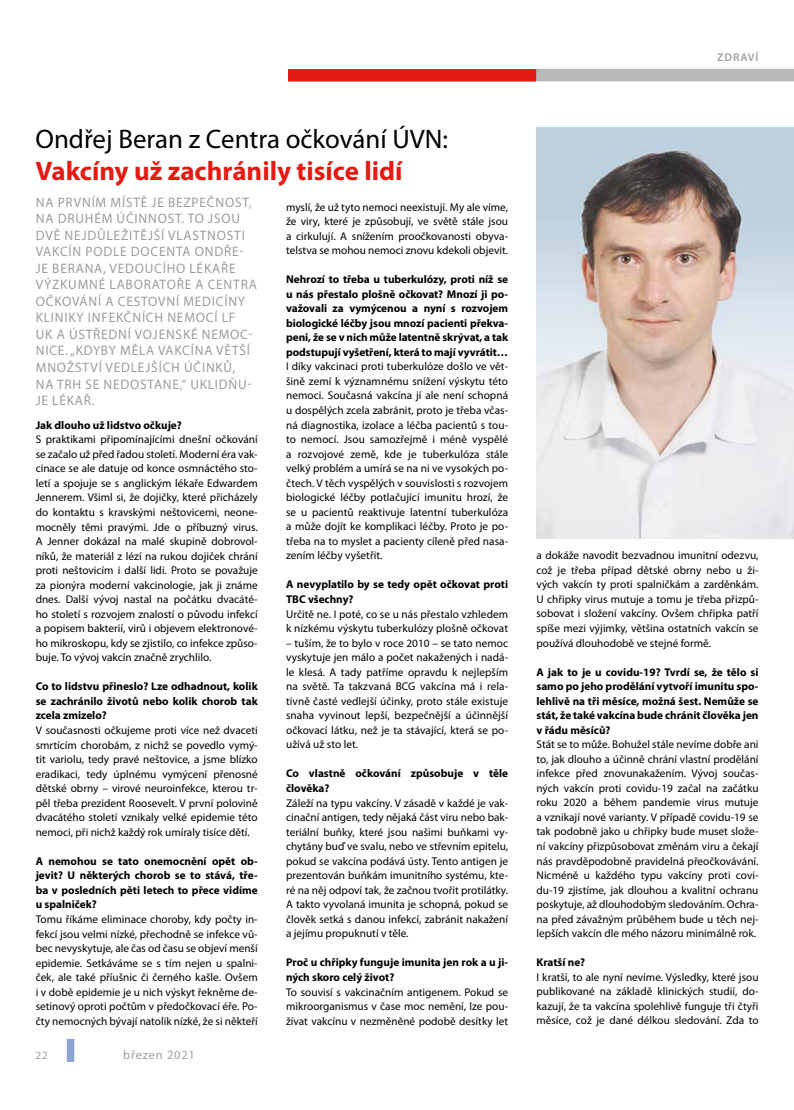
<style>
.page{position:relative;width:794px;height:1110px;background:#fff}
.page>*{position:absolute;margin:0;border:0;box-sizing:border-box;transform-origin:0 0}
.t1{font:26.88px "Myriad Pro";color:#000}
.t2{font:700 26.88px "Myriad Pro";color:#e41b13}
.t3{font:13.75px/16.5px "Myriad Pro";letter-spacing:.06em;color:#9d9d9c}
.t4{font:12.5px "Myriad Pro";letter-spacing:.06em;color:#a1a1a1}
.t5{font:11.25px/14.5px "Myriad Pro";color:#000;text-align:justify}
.t6{font:700 11.25px/14.5px "Myriad Pro";color:#000;text-align:justify}
.t7{font:600 11.25px "Myriad Pro";letter-spacing:.08em;color:#a1a1a1}
.t8{font:11.25px "Myriad Pro";color:#a1a1a1}
</style>
<div class="page">
<div style="left:67px;top:1038px;width:7px;height:23px;background:#8aa4d4"></div>
<div style="left:535px;top:69px;width:259px;height:12px;background:#b9b8b8"></div>
<div style="left:288px;top:69px;width:248px;height:12px;background:#e41b13"></div>
<img style="left:536px;top:128px;width:258px;height:410px">
<h1 class="t1" style="left:36px;top:122px;width:414px">Ondřej Beran z Centra očkování ÚVN:</h1>
<h1 class="t2" style="left:36px;top:154px;width:368px">Vakcíny už zachránily tisíce lidí</h1>
<p class="t3" style="left:36px;top:194px;width:222px">NA PRVNÍM MÍSTĚ JE BEZPEČNOST,<br>NA DRUHÉM ÚČINNOST. TO JSOU<br>DVĚ NEJDŮLEŽITĚJŠÍ VLASTNOSTI<br>VAKCÍN PODLE DOCENTA ONDŘE-<br>JE BERANA, VEDOUCÍHO LÉKAŘE<br>VÝZKUMNÉ LABORATOŘE A CENTRA<br>OČKOVÁNÍ A CESTOVNÍ MEDICÍNY<br>KLINIKY INFEKČNÍCH NEMOCÍ LF<br>UK A ÚSTŘEDNÍ VOJENSKÉ NEMOC-<br>NICE. „KDYBY MĚLA VAKCÍNA VĚTŠÍ<br>MNOŽSTVÍ VEDLEJŠÍCH ÚČINKŮ,<br>NA TRH SE NEDOSTANE,“ UKLIDŇU-<br>JE LÉKAŘ.</p>
<p class="t6" style="left:36px;top:417px;width:148px">Jak dlouho už lidstvo očkuje?</p>
<p class="t5" style="left:36px;top:432px;width:223px">S praktikami připomínajícími dnešní očkování se začalo už před řadou století. Moderní éra vak&shy;cinace se ale datuje od konce osmnáctého sto&shy;letí a spojuje se s anglickým lékaře Edwardem Jennerem. Všiml si, že dojičky, které přicházely do kontaktu s kravskými neštovicemi, neone&shy;mocněly těmi pravými. Jde o příbuzný virus.<br>A Jenner dokázal na malé skupině dobrovol&shy;níků, že materiál z lézí na rukou dojiček chrání proti neštovicím i další lidi. Proto se považuje za pionýra moderní vakcinologie, jak ji známe dnes. Další vývoj nastal na počátku dvacáté&shy;ho století s rozvojem znalostí o původu infekcí a popisem bakterií, virů i objevem elektronové&shy;ho mikroskopu, kdy se zjistilo, co infekce způso&shy;buje. To vývoj vakcín značně zrychlilo.</p>
<p class="t6" style="left:36px;top:678px;width:223px">Co to lidstvu přineslo? Lze odhadnout, kolik se zachránilo životů nebo kolik chorob tak zcela zmizelo?</p>
<p class="t5" style="left:36px;top:722px;width:223px">V současnosti očkujeme proti více než dvaceti smrtícím chorobám, z nichž se povedlo vymý&shy;tit variolu, tedy pravé neštovice, a jsme blízko eradikaci, tedy úplnému vymýcení přenosné dětské obrny – virové neuroinfekce, kterou tr&shy;pěl třeba prezident Roosevelt. V první polovině dvacátého století vznikaly velké epidemie této nemoci, při nichž každý rok umíraly tisíce dětí.</p>
<p class="t6" style="left:36px;top:853px;width:223px">A nemohou se tato onemocnění opět ob&shy;jevit? U některých chorob se to stává, tře&shy;ba v posledních pěti letech to přece vidíme u spalniček?</p>
<p class="t5" style="left:36px;top:911px;width:223px">Tomu říkáme eliminace choroby, kdy počty in&shy;fekcí jsou velmi nízké, přechodně se infekce vů&shy;bec nevyskytuje, ale čas od času se objeví menší epidemie. Setkáváme se s tím nejen u spalni&shy;ček, ale také příušnic či černého kašle. Ovšem i v době epidemie je u nich výskyt řekněme de&shy;setinový oproti počtům v předočkovací éře. Po&shy;čty nemocných bývají natolik nízké, že si někteří</p>
<p class="t8" style="left:35px;top:1048px;width:14px">22</p>
<p class="t4" style="left:123px;top:1047px;width:73px">březen 2021</p>
<p class="t5" style="left:286px;top:199px;width:223px">myslí, že už tyto nemoci neexistují. My ale víme, že viry, které je způsobují, ve světě stále jsou a cirkulují. A snížením proočkovanosti obyva&shy;telstva se mohou nemoci znovu kdekoli objevit.</p>
<p class="t6" style="left:286px;top:272px;width:223px">Nehrozí to třeba u tuberkulózy, proti níž se u nás přestalo plošně očkovat? Mnozí ji po&shy;važovali za vymýcenou a nyní s rozvojem biologické léčby jsou mnozí pacienti překva&shy;peni, že se v nich může latentně skrývat, a tak podstupují vyšetření, která to mají vyvrátit…</p>
<p class="t5" style="left:286px;top:359px;width:223px">I díky vakcinaci proti tuberkulóze došlo ve vět&shy;šině zemí k významnému snížení výskytu této nemoci. Současná vakcína jí ale není schopná u dospělých zcela zabránit, proto je třeba včas&shy;ná diagnostika, izolace a léčba pacientů s tou&shy;to nemocí. Jsou samozřejmě i méně vyspělé a rozvojové země, kde je tuberkulóza stále velký problém a umírá se na ni ve vysokých po&shy;čtech. V těch vyspělých v souvislosti s rozvojem biologické léčby potlačující imunitu hrozí, že se u pacientů reaktivuje latentní tuberkulóza a může dojít ke komplikaci léčby. Proto je po&shy;třeba na to myslet a pacienty cíleně před nasa&shy;zením léčby vyšetřit.</p>
<p class="t6" style="left:286px;top:577px;width:223px">A nevyplatilo by se tedy opět očkovat proti<br>TBC všechny?</p>
<p class="t5" style="left:286px;top:606px;width:223px">Určitě ne. I poté, co se u nás přestalo vzhledem k nízkému výskytu tuberkulózy plošně očkovat</p>
<p class="t5" style="left:286px;top:635px;width:223px">– tuším, že to bylo v roce 2010 – se tato nemoc vyskytuje jen málo a počet nakažených i nadá&shy;le klesá. A tady patříme opravdu k nejlepším na světě. Ta takzvaná BCG vakcína má i rela&shy;tivně časté vedlejší účinky, proto stále existuje snaha vyvinout lepší, bezpečnější a účinnější očkovací látku, než je ta stávající, která se po&shy;užívá už sto let.</p>
<p class="t6" style="left:286px;top:765px;width:223px">Co vlastně očkování způsobuje v těle člověka?</p>
<p class="t5" style="left:286px;top:795px;width:223px">Záleží na typu vakcíny. V zásadě v každé je vak&shy;cinační antigen, tedy nějaká část viru nebo bak&shy;teriální buňky, které jsou našimi buňkami vy&shy;chytány buď ve svalu, nebo ve střevním epitelu, pokud se vakcína podává ústy. Tento antigen je prezentován buňkám imunitního systému, kte&shy;ré na něj odpoví tak, že začnou tvořit protilátky.<br>A takto vyvolaná imunita je schopná, pokud se člověk setká s danou infekcí, zabránit nakažení a jejímu propuknutí v těle.</p>
<p class="t6" style="left:286px;top:954px;width:223px">Proč u chřipky funguje imunita jen rok a u ji&shy;ných skoro celý život?</p>
<p class="t5" style="left:286px;top:983px;width:223px">To souvisí s vakcinačním antigenem. Pokud se mikroorganismus v čase moc nemění, lze pou&shy;žívat vakcínu v nezměněné podobě desítky let</p>
<p class="t7" style="left:717px;top:50px;width:43px">ZDRAVÍ</p>
<p class="t5" style="left:536px;top:548px;width:223px">a dokáže navodit bezvadnou imunitní odezvu, což je třeba případ dětské obrny nebo u ži&shy;vých vakcín ty proti spalničkám a zarděnkám.<br>U chřipky virus mutuje a tomu je třeba přizpů&shy;sobovat i složení vakcíny. Ovšem chřipka patří spíše mezi výjimky, většina ostatních vakcín se používá dlouhodobě ve stejné formě.</p>
<p class="t6" style="left:536px;top:664px;width:223px">A jak to je u covidu-19? Tvrdí se, že tělo si samo po jeho prodělání vytvoří imunitu spo&shy;lehlivě na tři měsíce, možná šest. Nemůže se stát, že také vakcína bude chránit člověka jen v řádu měsíců?</p>
<p class="t5" style="left:536px;top:736px;width:223px">Stát se to může. Bohužel stále nevíme dobře ani to, jak dlouho a účinně chrání vlastní prodělání infekce před znovunakažením. Vývoj součas&shy;ných vakcín proti covidu-19 začal na začátku roku 2020 a během pandemie virus mutuje a vznikají nové varianty. V případě covidu-19 se tak podobně jako u chřipky bude muset slože&shy;ní vakcíny přizpůsobovat změnám viru a čekají nás pravděpodobně pravidelná přeočkovávání.<br>Nicméně u každého typu vakcíny proti covi&shy;du-19 zjistíme, jak dlouhou a kvalitní ochranu poskytuje, až dlouhodobým sledováním. Ochra&shy;na před závažným průběhem bude u těch nej&shy;lepších vakcín dle mého názoru minimálně rok.</p>
<p class="t6" style="left:536px;top:954px;width:50px">Kratší ne?</p>
<p class="t5" style="left:536px;top:969px;width:223px">I kratší, to ale nyní nevíme. Výsledky, které jsou publikované na základě klinických studií, do&shy;kazují, že ta vakcína spolehlivě funguje tři čtyři měsíce, což je dané délkou sledování. Zda to</p>
</div>
